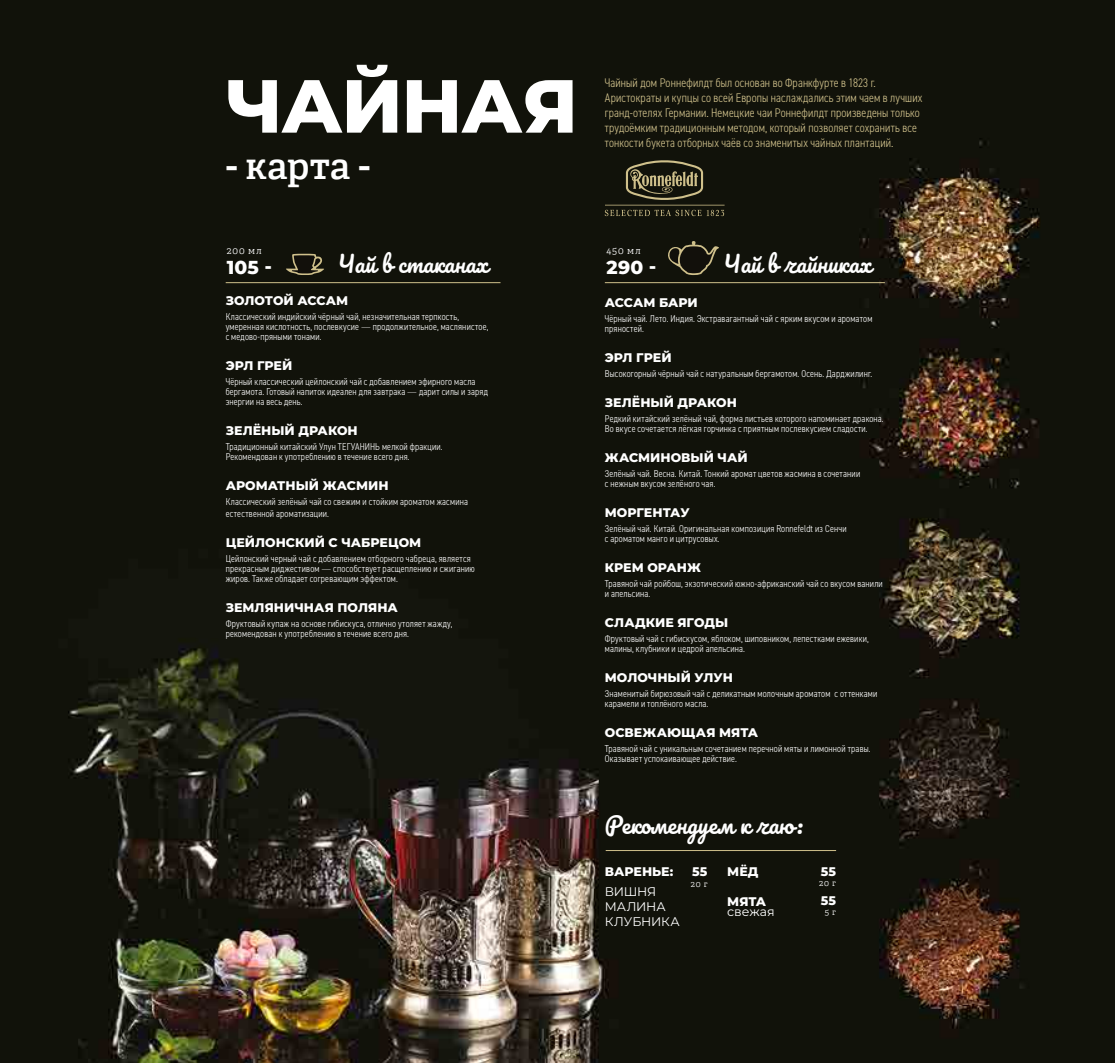
<style>
.page{position:relative;width:1115px;height:1063px;background:#fff}
.page>*{position:absolute;margin:0;border:0;box-sizing:border-box;transform-origin:0 0}
.t1{font:800 75px "Montserrat";letter-spacing:-.02em;color:#fff}
.t2{font:600 37.5px "Adelle Cyrillic";letter-spacing:-.005em;color:#fff}
.t3{font:22.5px "Pacifico";color:#fff}
.t4{font:800 18.75px "Montserrat";letter-spacing:.01em;color:#fff}
.t5{font:300 12.5px/15px "DIN2014 Narrow";letter-spacing:.015em;color:#cfc08b}
.t6{font:800 12.5px "Montserrat";color:#fff}
.t7{font:12.5px/15px "Montserrat";letter-spacing:-.01em;color:#fff}
.t8{font:300 10px/10px "DIN2014 Narrow";letter-spacing:.02em;color:#fff}
.t9{font:300 10px "Adelle Cyrillic";letter-spacing:.09em;color:#fff}
.t10{font:300 8.75px "Adelle Cyrillic";color:#fff}
.s1{font-family:"Chalet Paris Nineteen Sixty";font-weight:400}
</style>
<div class="page">
<img style="left:0;top:0;width:1114px;height:1063px">
<svg style="left:285px;top:254px;width:40px;height:21px"></svg>
<hr style="left:226px;top:282px;width:274px;height:1px;background:#cfc08b">
<svg style="left:667px;top:241px;width:52px;height:34px;background:#2e2b1d"></svg>
<hr style="left:605px;top:282px;width:279px;height:1px;background:#cfc08b">
<svg style="left:626px;top:160px;width:77px;height:40px;background:#4b4731"></svg>
<hr style="left:605px;top:205px;width:119px;height:1px;background:#cfc08b">
<svg style="left:605px;top:210px;width:119px;height:6px"></svg>
<hr style="left:605px;top:850px;width:231px;height:1px;background:#cfc08b">
<h1 class="t1" style="left:226px;top:56px;width:354px">ЧАЙНАЯ</h1>
<h2 class="t2" style="left:226px;top:144px;width:146px">- карта -</h2>
<p class="t9" style="left:227px;top:244px;width:36px">200 мл</p>
<h3 class="t4" style="left:227px;top:255px;width:47px">105 -</h3>
<h3 class="t3" style="left:337px;top:252px;width:152px">Чай в стаканах</h3>
<p class="t6" style="left:226px;top:293px;width:124px">ЗОЛОТОЙ АССАМ</p>
<p class="t8" style="left:226px;top:312px;width:264px">Классический индийский чёрный чай, незначительная терпкость, умеренная кислотность, послевкусие <span class="s1">—</span> продолжительное, маслянистое, с медово-пряными тонами.</p>
<p class="t6" style="left:226px;top:358px;width:68px">ЭРЛ ГРЕЙ</p>
<p class="t8" style="left:226px;top:377px;width:264px">Чёрный классический цейлонский чай с добавлением эфирного масла бергамота. Готовый напиток идеален для завтрака <span class="s1">—</span> дарит силы и заряд энергии на весь день.</p>
<p class="t6" style="left:226px;top:423px;width:134px">ЗЕЛЁНЫЙ ДРАКОН</p>
<p class="t8" style="left:226px;top:442px;width:218px">Традиционный китайский Улун ТЕГУАНИНЬ мелкой фракции.<br>Рекомендован к употреблению в течение всего дня.</p>
<p class="t6" style="left:226px;top:478px;width:164px">АРОМАТНЫЙ ЖАСМИН</p>
<p class="t8" style="left:226px;top:496px;width:244px;line-height:11.2px">Классический зелёный чай со свежим и стойким ароматом жасмина естественной ароматизации.</p>
<p class="t6" style="left:226px;top:534px;width:197px">ЦЕЙЛОНСКИЙ С ЧАБРЕЦОМ</p>
<p class="t8" style="left:226px;top:553px;width:250px">Цейлонский черный чай с добавлением отборного чабреца, является прекрасным диджестивом <span class="s1">—</span> способствует расщеплению и сжиганию жиров. Также обладает согревающим эффектом.</p>
<p class="t6" style="left:226px;top:599px;width:174px">ЗЕМЛЯНИЧНАЯ ПОЛЯНА</p>
<p class="t8" style="left:226px;top:618px;width:228px">Фруктовый купаж на основе гибискуса, отлично утоляет жажду, рекомендован к употреблению в течение всего дня.</p>
<p class="t5" style="left:605px;top:75px;width:319px">Чайный дом Роннефилдт был основан во Франкфурте в 1823 г.<br>Аристократы и купцы со всей Европы наслаждались этим чаем в лучших гранд-отелях Германии. Немецкие чаи Роннефилдт произведены только трудоёмким традиционным методом, который позволяет сохранить все тонкости букета отборных чаёв со знаменитых чайных плантаций.</p>
<p class="t9" style="left:606px;top:244px;width:36px">450 мл</p>
<h3 class="t4" style="left:606px;top:255px;width:51px">290 -</h3>
<h3 class="t3" style="left:723px;top:252px;width:150px">Чай в чайниках</h3>
<p class="t6" style="left:605px;top:294px;width:94px">АССАМ БАРИ</p>
<p class="t8" style="left:605px;top:314px;width:269px">Чёрный чай. Лето. Индия. Экстравагантный чай с ярким вкусом и ароматом пряностей.</p>
<p class="t6" style="left:605px;top:349px;width:68px">ЭРЛ ГРЕЙ</p>
<p class="t8" style="left:605px;top:369px;width:269px">Высокогорный чёрный чай с натуральным бергамотом. Осень. Дарджилинг.</p>
<p class="t6" style="left:605px;top:394px;width:134px">ЗЕЛЁНЫЙ ДРАКОН</p>
<p class="t8" style="left:605px;top:414px;width:280px">Редкий китайский зелёный чай, форма листьев которого напоминает дракона.<br>Во вкусе сочетается лёгкая горчинка с приятным послевкусием сладости.</p>
<p class="t6" style="left:605px;top:449px;width:144px">ЖАСМИНОВЫЙ ЧАЙ</p>
<p class="t8" style="left:605px;top:469px;width:257px">Зелёный чай. Весна. Китай. Тонкий аромат цветов жасмина в сочетании с нежным вкусом зелёного чая.</p>
<p class="t6" style="left:605px;top:504px;width:86px">МОРГЕНТАУ</p>
<p class="t8" style="left:605px;top:524px;width:243px">Зелёный чай. Китай. Оригинальная композиция Ronnefeldt из Сенчи с ароматом манго и цитрусовых.</p>
<p class="t6" style="left:605px;top:559px;width:98px">КРЕМ ОРАНЖ</p>
<p class="t8" style="left:605px;top:579px;width:279px">Травяной чай ройбош, экзотический южно-африканский чай со вкусом ванили и апельсина.</p>
<p class="t6" style="left:605px;top:614px;width:125px">СЛАДКИЕ ЯГОДЫ</p>
<p class="t8" style="left:605px;top:634px;width:265px">Фруктовый чай с гибискусом, яблоком, шиповником, лепестками ежевики, малины, клубники и цедрой апельсина.</p>
<p class="t6" style="left:605px;top:669px;width:130px">МОЛОЧНЫЙ УЛУН</p>
<p class="t8" style="left:605px;top:689px;width:274px">Знаменитый бирюзовый чай с деликатным молочным ароматом с оттенками карамели и топлёного масла.</p>
<p class="t6" style="left:605px;top:724px;width:155px">ОСВЕЖАЮЩАЯ МЯТА</p>
<p class="t8" style="left:605px;top:744px;width:267px">Травяной чай с уникальным сочетанием перечной мяты и лимонной травы.<br>Оказывает успокаивающее действие.</p>
<h3 class="t3" style="left:605px;top:813px;width:199px">Рекомендуем к чаю:</h3>
<p class="t6" style="left:727px;top:863px;width:33px">МЁД</p>
<p class="t6" style="left:727px;top:893px;width:40px">МЯТА</p>
<p class="t6" style="left:605px;top:863px;width:70px">ВАРЕНЬЕ:</p>
<p class="t7" style="left:605px;top:883px;width:76px">ВИШНЯ<br>МАЛИНА<br>КЛУБНИКА</p>
<p class="t6" style="left:692px;top:863px;width:17px">55</p>
<p class="t10" style="left:690px;top:878px;width:18px">20 г</p>
<p class="t7" style="left:727px;top:903px;width:49px">свежая</p>
<p class="t6" style="left:820px;top:863px;width:17px">55</p>
<p class="t10" style="left:819px;top:878px;width:18px">20 г</p>
<p class="t6" style="left:820px;top:892px;width:17px">55</p>
<p class="t10" style="left:824px;top:907px;width:13px">5 г</p>
</div>
